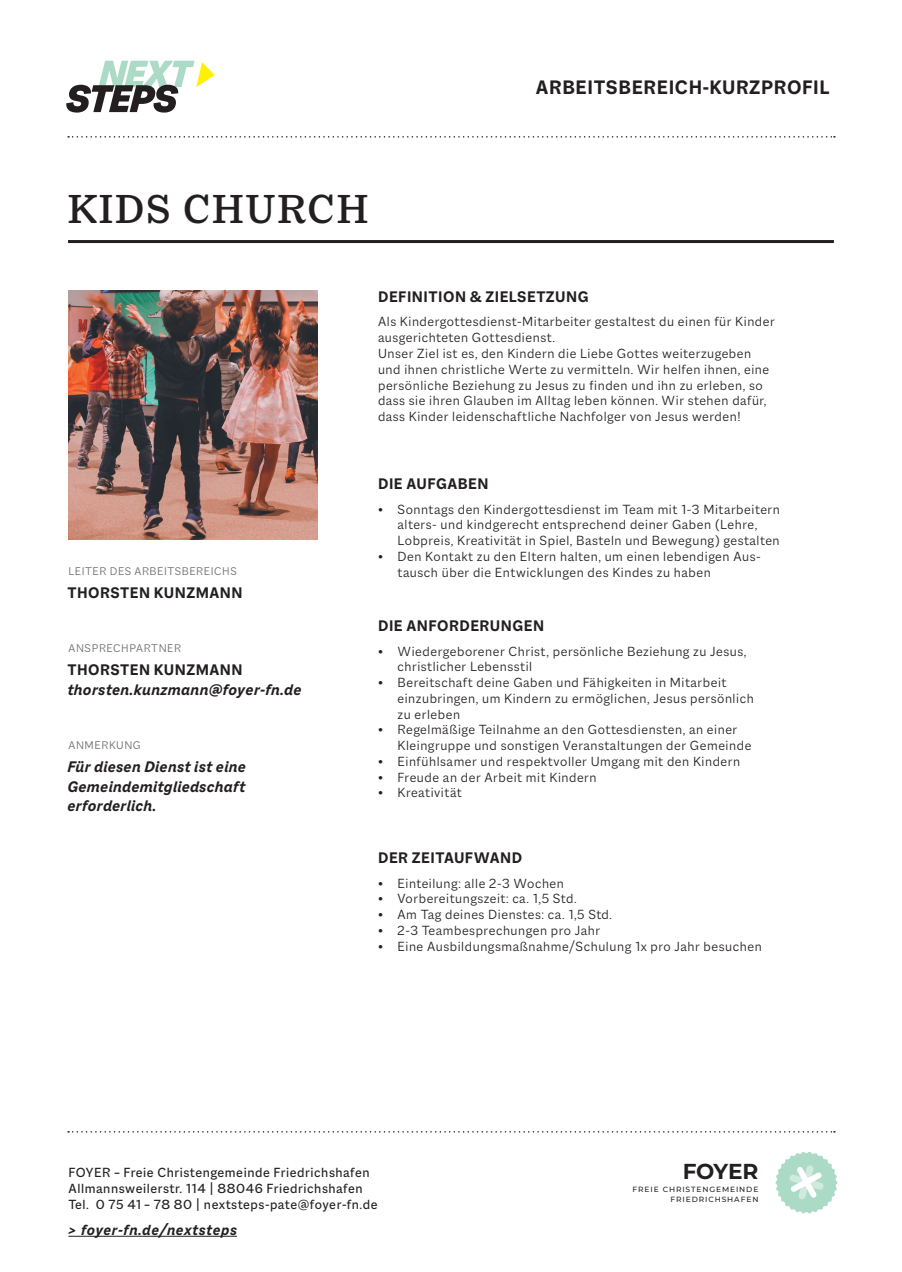
<style>
.page{position:relative;width:902px;height:1272px;background:#fff}
.page>*{position:absolute;margin:0;border:0;box-sizing:border-box;transform-origin:0 0}
.t1{font:500 43.5px "Macklin Text";letter-spacing:.03em;color:#231f20}
.t2{font:700 21.6px "Montserrat";letter-spacing:-.01em;color:#231f20}
.t3{font:700 21px "Macklin Sans";letter-spacing:.03em;color:#231f20}
.t4{font:700 16.5px "Macklin Sans";letter-spacing:.03em;color:#231f20}
.t5{font:italic 700 16.5px/19.5px "Macklin Sans";letter-spacing:.02em;color:#231f20;text-align:justify}
.t6{font:italic 700 15.75px "Macklin Sans";letter-spacing:.035em;color:#231f20}
.t7{font:300 14.25px/15.8px "Macklin Sans";letter-spacing:.04em;color:#231f20}
.t8{font:14.25px/15.8px "Macklin Sans";letter-spacing:.04em;color:#231f20}
.t9{font:300 12px "Macklin Sans";letter-spacing:.05em;color:#6c6d70}
.t10{font:500 7.5px/10.1px "Montserrat";letter-spacing:.12em;color:#231f20;text-align:right}
</style>
<div class="page">
<svg style="left:66px;top:61px;width:149px;height:52px"></svg>
<svg style="left:775px;top:1151px;width:62px;height:62px"></svg>
<svg style="left:68px;top:136px;width:766px;height:2px"></svg>
<svg style="left:68px;top:1131px;width:766px;height:1px"></svg>
<hr style="left:68px;top:240px;width:765px;height:3px;background:#231f20">
<img style="left:68px;top:290px;width:249px;height:249px">
<hr style="left:68px;top:1235px;width:169px;height:1px;background:#231f20">
<h3 class="t3" style="left:536px;top:75px;width:295px">ARBEITSBEREICH-KURZPROFIL</h3>
<h1 class="t1" style="left:68px;top:183px;width:302px">KIDS CHURCH</h1>
<p class="t9" style="left:68px;top:564px;width:170px">LEITER DES ARBEITSBEREICHS</p>
<p class="t4" style="left:67px;top:583px;width:177px">THORSTEN KUNZMANN</p>
<p class="t9" style="left:68px;top:641px;width:114px">ANSPRECHPARTNER</p>
<p class="t4" style="left:67px;top:660px;width:177px">THORSTEN KUNZMANN</p>
<p class="t5" style="left:67px;top:679px;width:235px">thorsten.kunzmann@foyer-fn.de</p>
<p class="t9" style="left:68px;top:738px;width:74px">ANMERKUNG</p>
<p class="t5" style="left:67px;top:757px;width:180px">Für diesen Dienst ist eine Gemeindemitgliedschaft erforderlich.</p>
<p class="t4" style="left:378px;top:287px;width:212px">DEFINITION &amp; ZIELSETZUNG</p>
<p class="t7" style="left:378px;top:314px;width:398px">Als Kindergottesdienst-Mitarbeiter gestaltest du einen für Kinder ausgerichteten Gottesdienst.<br>Unser Ziel ist es, den Kindern die Liebe Gottes weiterzugeben und ihnen christliche Werte zu vermitteln. Wir helfen ihnen, eine persönliche Beziehung zu Jesus zu finden und ihn zu erleben, so dass sie ihren Glauben im Alltag leben können. Wir stehen dafür, dass Kinder leidenschaftliche Nachfolger von Jesus werden!</p>
<p class="t4" style="left:378px;top:474px;width:112px">DIE AUFGABEN</p>
<p class="t7" style="left:397px;top:501px;width:384px;text-indent:-19px">• Sonntags den Kindergottesdienst im Team mit 1-3 Mitarbeitern alters- und kindgerecht entsprechend deiner Gaben (Lehre,<br>Lobpreis, Kreativität in Spiel, Basteln und Bewegung) gestalten</p>
<p class="t7" style="left:397px;top:548px;width:364px;text-indent:-19px">• Den Kontakt zu den Eltern halten, um einen lebendigen Aus&shy;tausch über die Entwicklungen des Kindes zu haben</p>
<p class="t4" style="left:378px;top:616px;width:168px">DIE ANFORDERUNGEN</p>
<p class="t7" style="left:397px;top:643px;width:350px;text-indent:-19px">• Wiedergeborener Christ, persönliche Beziehung zu Jesus, christlicher Lebensstil</p>
<p class="t7" style="left:397px;top:674px;width:357px;text-indent:-19px">• Bereitschaft deine Gaben und Fähigkeiten in Mitarbeit einzubringen, um Kindern zu ermöglichen, Jesus persönlich zu erleben</p>
<p class="t7" style="left:397px;top:721px;width:355px;text-indent:-19px">• Regelmäßige Teilnahme an den Gottesdiensten, an einer<br>Kleingruppe und sonstigen Veranstaltungen der Gemeinde</p>
<p class="t7" style="left:378px;top:753px;width:363px">• Einfühlsamer und respektvoller Umgang mit den Kindern</p>
<p class="t7" style="left:378px;top:769px;width:220px">• Freude an der Arbeit mit Kindern</p>
<p class="t7" style="left:378px;top:784px;width:85px">• Kreativität</p>
<p class="t4" style="left:378px;top:848px;width:146px">DER ZEITAUFWAND</p>
<p class="t7" style="left:378px;top:875px;width:187px">• Einteilung: alle 2-3 Wochen</p>
<p class="t7" style="left:378px;top:890px;width:200px">• Vorbereitungszeit: ca. 1,5 Std.</p>
<p class="t7" style="left:378px;top:906px;width:235px">• Am Tag deines Dienstes: ca. 1,5 Std.</p>
<p class="t7" style="left:378px;top:922px;width:224px">• 2-3 Teambesprechungen pro Jahr</p>
<p class="t7" style="left:378px;top:938px;width:385px">• Eine Ausbildungsmaßnahme/Schulung 1x pro Jahr besuchen</p>
<p class="t8" style="left:68px;top:1164px;width:310px">FOYER – Freie Christengemeinde Friedrichshafen<br>Allmannsweilerstr. 114 | 88046 Friedrichshafen<br>Tel. 0 75 41 – 78 80 | nextsteps-pate@foyer-fn.de</p>
<p class="t6" style="left:68px;top:1220px;width:170px">&gt; foyer-fn.de/nextsteps</p>
<h2 class="t2" style="left:682px;top:1155px;width:77px">FOYER</h2>
<p class="t10" style="left:632px;top:1183px;width:127px">FREIE CHRISTENGEMEINDE<br>FRIEDRICHSHAFEN</p>
</div>
